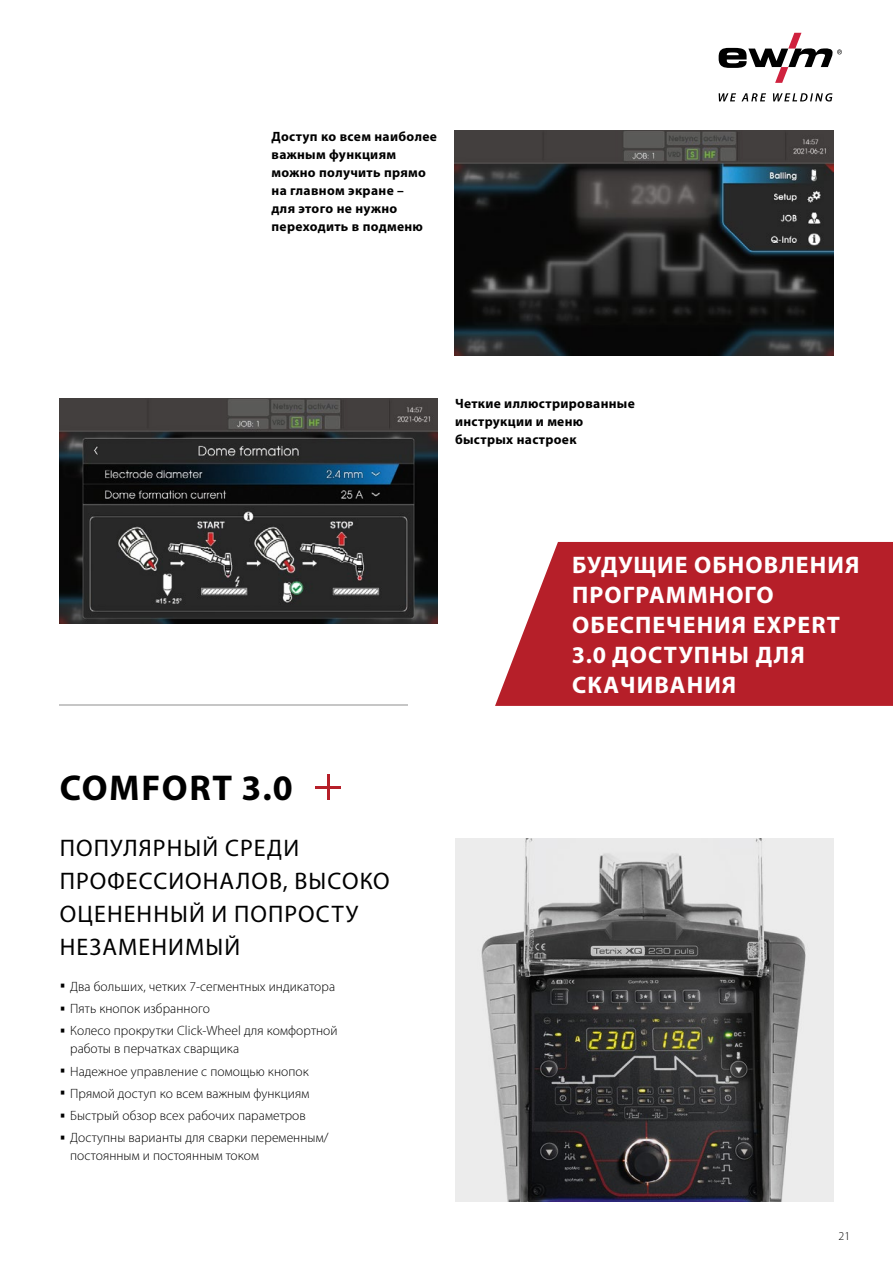
<style>
.page{position:relative;width:893px;height:1263px;background:#fff}
.page>*{position:absolute;margin:0;border:0;box-sizing:border-box;transform-origin:0 0}
.t1{font:700 36px "Myriad Pro";letter-spacing:.045em;color:#000}
.t2{font:700 24px/30px "Myriad Pro";letter-spacing:.045em;color:#fff}
.t3{font:24px/33px "Myriad Pro";letter-spacing:.045em;color:#000}
.t4{font:300 13.5px/18px "Myriad Pro";letter-spacing:.005em;color:#000}
.t5{font:700 13.5px/18px "Myriad Pro";letter-spacing:.025em;color:#000}
.t6{font:300 12px "Myriad Pro";color:#000}
.s1{font-family:"Titillium Text"}
</style>
<div class="page">
<img style="left:455px;top:838px;width:379px;height:364px">
<img style="left:455px;top:130px;width:378px;height:226px">
<img style="left:60px;top:398px;width:378px;height:226px">
<hr style="left:60px;top:704px;width:348px;height:2px;background:#c6c6c6">
<svg style="left:719px;top:93px;width:113px;height:9px"></svg>
<svg style="left:719px;top:33px;width:123px;height:50px"></svg>
<svg style="left:495px;top:542px;width:398px;height:164px;background:#bb313a"></svg>
<hr style="left:327px;top:774px;width:2px;height:26px;background:#b61f29">
<hr style="left:315px;top:786px;width:26px;height:2px;background:#b61f29">
<p class="t5" style="left:271px;top:127px;width:167px">Доступ ко всем наиболее важным функциям можно получить прямо на главном экране –<br>для этого не нужно переходить в подменю</p>
<h1 class="t1" style="left:60px;top:764px;width:234px">COMFORT 3.0</h1>
<h2 class="t3" style="left:60px;top:831px;width:332px">ПОПУЛЯРНЫЙ СРЕДИ<br>ПРОФЕССИОНАЛОВ, ВЫСОКО<br>ОЦЕНЕННЫЙ И ПОПРОСТУ<br>НЕЗАМЕНИМЫЙ</h2>
<p class="t4" style="left:60px;top:977px;width:277px"><span class="s1">•</span> Два больших, четких 7-сегментных индикатора</p>
<p class="t4" style="left:60px;top:1000px;width:152px"><span class="s1">•</span> Пять кнопок избранного</p>
<p class="t4" style="left:70px;top:1022px;width:269px;text-indent:-11px"><span class="s1">•</span> Колесо прокрутки Click-Wheel для комфортной работы в перчатках сварщика</p>
<p class="t4" style="left:60px;top:1062px;width:251px"><span class="s1">•</span> Надежное управление с помощью кнопок</p>
<p class="t4" style="left:60px;top:1084px;width:251px"><span class="s1">•</span> Прямой доступ ко всем важным функциям</p>
<p class="t4" style="left:60px;top:1107px;width:248px"><span class="s1">•</span> Быстрый обзор всех рабочих параметров</p>
<p class="t4" style="left:70px;top:1129px;width:260px;text-indent:-11px"><span class="s1">•</span> Доступны варианты для сварки переменным/ постоянным и постоянным током</p>
<p class="t5" style="left:455px;top:394px;width:181px">Четкие иллюстрированные инструкции и меню быстрых настроек</p>
<h2 class="t2" style="left:572px;top:550px;width:289px">БУДУЩИЕ ОБНОВЛЕНИЯ<br>ПРОГРАММНОГО<br>ОБЕСПЕЧЕНИЯ EXPERT<br>3.0 ДОСТУПНЫ ДЛЯ<br>СКАЧИВАНИЯ</h2>
<p class="t6" style="left:838px;top:1229px;width:14px">21</p>
</div>
